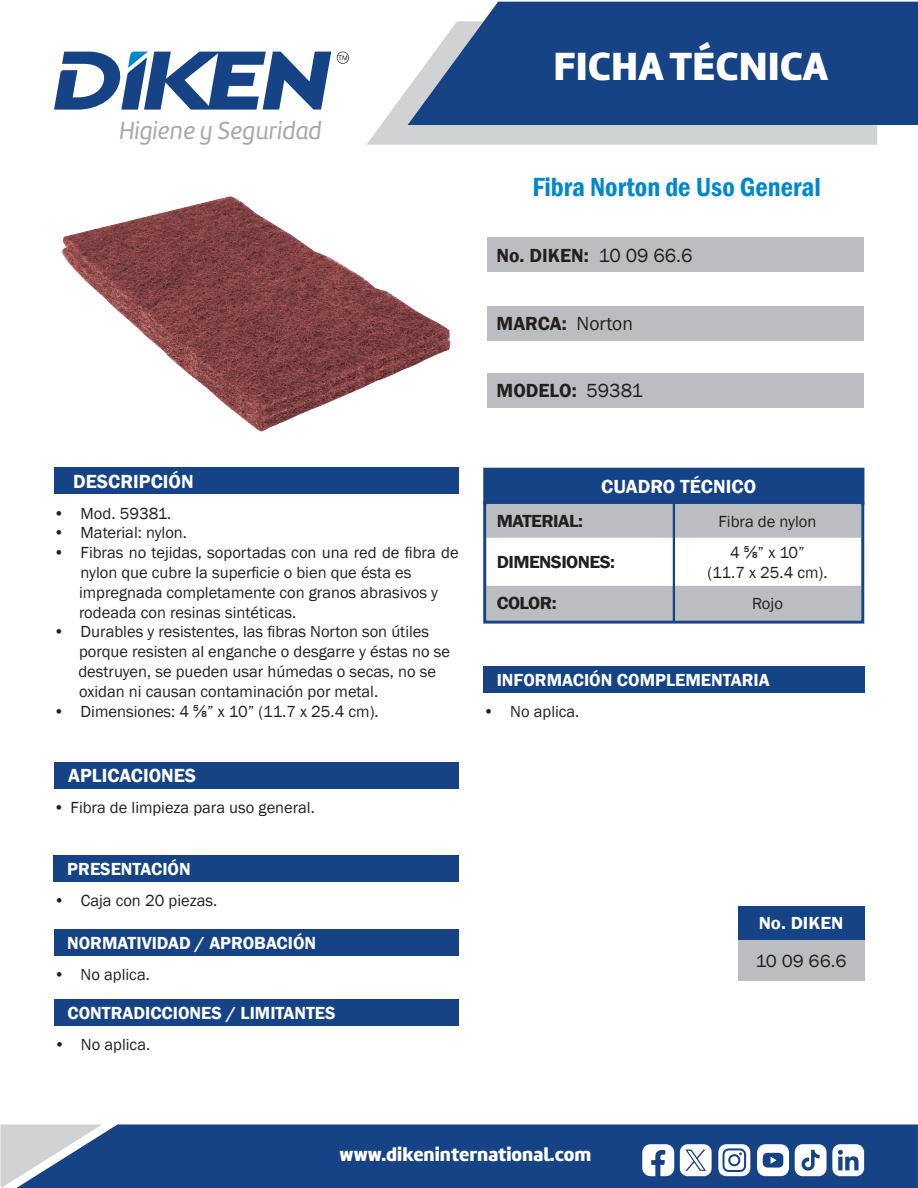
<style>
.page{position:relative;width:918px;height:1188px;background:#fff}
.page>*{position:absolute;margin:0;border:0;box-sizing:border-box;transform-origin:0 0}
.t1{font:40.8px "Amelia Basic Black";color:#fff}
.t2{font:600 condensed 27px "Franklin Gothic";color:#0088ce}
.t3{font:25.5px "Amelia Basic Italic";color:#a8a9ad}
.t4{font:600 19.5px "Franklin Gothic";color:#231f20}
.t5{font:600 19.5px "Franklin Gothic";color:#fff}
.t6{font:19.5px "Amelia Basic Black";color:#fff}
.t7{font:600 18px "Franklin Gothic";color:#fff}
.t8{font:600 18px "Franklin Gothic";letter-spacing:-.03em;color:#231f20;scale:1.05 1}
.t9{font:600 18px "Franklin Gothic";color:#fff;scale:1.05 1}
.t10{font:18px "Franklin Gothic";color:#231f20;scale:1.05 1}
.t11{font:16.5px/19.8px "Franklin Gothic";color:#231f20}
.s1{font-weight:400}
.s2{font-family:"Arial"}
</style>
<div class="page">
<div style="left:102px;top:1124px;width:816px;height:64px;background:#164386"></div>
<svg style="left:0;top:1124px;width:102px;height:64px;background:#95a6be"></svg>
<svg style="left:367px;top:88px;width:510px;height:57px;background:#d5d6d8"></svg>
<svg style="left:408px;top:2px;width:510px;height:123px;background:#2b5490"></svg>
<svg style="left:54px;top:51px;width:277px;height:59px"></svg>
<svg style="left:337px;top:52px;width:12px;height:12px"></svg>
<svg style="left:680px;top:1144px;width:32px;height:32px"></svg>
<svg style="left:642px;top:1144px;width:32px;height:32px"></svg>
<svg style="left:718px;top:1144px;width:32px;height:32px"></svg>
<div style="left:730px;top:1156px;width:8px;height:8px;background:#fff;border-radius:50%"></div>
<svg style="left:757px;top:1144px;width:32px;height:32px"></svg>
<svg style="left:795px;top:1144px;width:69px;height:32px"></svg>
<div style="left:487px;top:238px;width:376px;height:34px;background:#bcbdc0"></div>
<div style="left:487px;top:306px;width:376px;height:34px;background:#bcbdc0"></div>
<div style="left:487px;top:374px;width:376px;height:34px;background:#bcbdc0"></div>
<div style="left:54px;top:468px;width:405px;height:26px;background:#164386"></div>
<div style="left:54px;top:762px;width:405px;height:26px;background:#164386"></div>
<div style="left:54px;top:855px;width:405px;height:27px;background:#164386"></div>
<div style="left:54px;top:999px;width:405px;height:27px;background:#164386"></div>
<div style="left:483px;top:666px;width:381px;height:27px;background:#164386"></div>
<div style="left:54px;top:929px;width:405px;height:27px;background:#164386"></div>
<div style="left:485px;top:469px;width:378px;height:34px;background:#164386"></div>
<div style="left:483px;top:468px;width:381px;height:37px;border:3px solid #164386"></div>
<div style="left:487px;top:505px;width:373px;height:115px;background:#bcbdc0"></div>
<svg style="left:487px;top:538px;width:373px;height:47px"></svg>
<div style="left:483px;top:501px;width:381px;height:123px;border:3px solid #164386"></div>
<hr style="left:673px;top:501px;width:2px;height:121px;background:#164386">
<div style="left:738px;top:906px;width:126px;height:34px;background:#164386"></div>
<div style="left:738px;top:940px;width:126px;height:41px;background:#bcbdc0"></div>
<img style="left:62px;top:196px;width:389px;height:236px">
<h3 class="t3" style="left:119px;top:116px;width:204px">Higiene y Seguridad</h3>
<h1 class="t1" style="left:553px;top:41px;width:276px">FICHA TÉCNICA</h1>
<h2 class="t2" style="left:532px;top:169px;width:290px">Fibra Norton de Uso General</h2>
<p class="t4" style="left:497px;top:243px;width:197px">No. DIKEN: <span class="s1">10 09 66.6</span></p>
<p class="t4" style="left:497px;top:311px;width:138px">MARCA: <span class="s1">Norton</span></p>
<p class="t4" style="left:497px;top:379px;width:148px">MODELO: <span class="s1">59381</span></p>
<p class="t5" style="left:73px;top:469px;width:122px">DESCRIPCIÓN</p>
<p class="t11" style="left:54px;top:503px;width:119px">• Mod. 59381.</p>
<p class="t11" style="left:54px;top:523px;width:135px">• Material: nylon.</p>
<p class="t11" style="left:79px;top:543px;width:381px;text-indent:-26px">• Fibras no tejidas, soportadas con una red de fibra de nylon que cubre la superficie o bien que ésta es impregnada completamente con granos abrasivos y rodeada con resinas sintéticas.</p>
<p class="t11" style="left:78px;top:622px;width:373px;text-indent:-25px">• Durables y resistentes, las fibras Norton son útiles porque resisten al enganche o desgarre y éstas no se destruyen, se pueden usar húmedas o secas, no se oxidan ni causan contaminación por metal.</p>
<p class="t11" style="left:54px;top:701px;width:326px">• Dimensiones: 4 <span class="s2">5/8</span>” x 10” (11.7 x 25.4 cm).</p>
<p class="t5" style="left:68px;top:763px;width:129px">APLICACIONES</p>
<p class="t11" style="left:54px;top:798px;width:263px">• Fibra de limpieza para uso general.</p>
<p class="t7" style="left:67px;top:858px;width:125px">PRESENTACIÓN</p>
<p class="t11" style="left:54px;top:891px;width:165px">• Caja con 20 piezas.</p>
<p class="t7" style="left:67px;top:932px;width:251px">NORMATIVIDAD / APROBACIÓN</p>
<p class="t11" style="left:54px;top:965px;width:98px">• No aplica.</p>
<p class="t7" style="left:68px;top:1002px;width:270px">CONTRADICCIONES / LIMITANTES</p>
<p class="t11" style="left:54px;top:1035px;width:98px">• No aplica.</p>
<p class="t5" style="left:601px;top:475px;width:156px">CUADRO TÉCNICO</p>
<p class="t8" style="left:497px;top:510px;width:84px">MATERIAL:</p>
<p class="t11" style="left:719px;top:512px;width:100px">Fibra de nylon</p>
<p class="t8" style="left:497px;top:551px;width:114px">DIMENSIONES:</p>
<p class="t11" style="left:707px;top:543px;width:122px;text-align:center">4 <span class="s2">5/8</span>” x 10”<br>(11.7 x 25.4 cm).</p>
<p class="t8" style="left:497px;top:592px;width:59px">COLOR:</p>
<p class="t11" style="left:752px;top:594px;width:32px">Rojo</p>
<p class="t7" style="left:497px;top:669px;width:274px">INFORMACIÓN COMPLEMENTARIA</p>
<p class="t11" style="left:483px;top:702px;width:98px">• No aplica.</p>
<p class="t9" style="left:759px;top:912px;width:82px">No. DIKEN</p>
<p class="t10" style="left:755px;top:950px;width:88px">10 09 66.6</p>
<p class="t6" style="left:340px;top:1143px;width:253px">www.dikeninternational.com</p>
</div>
